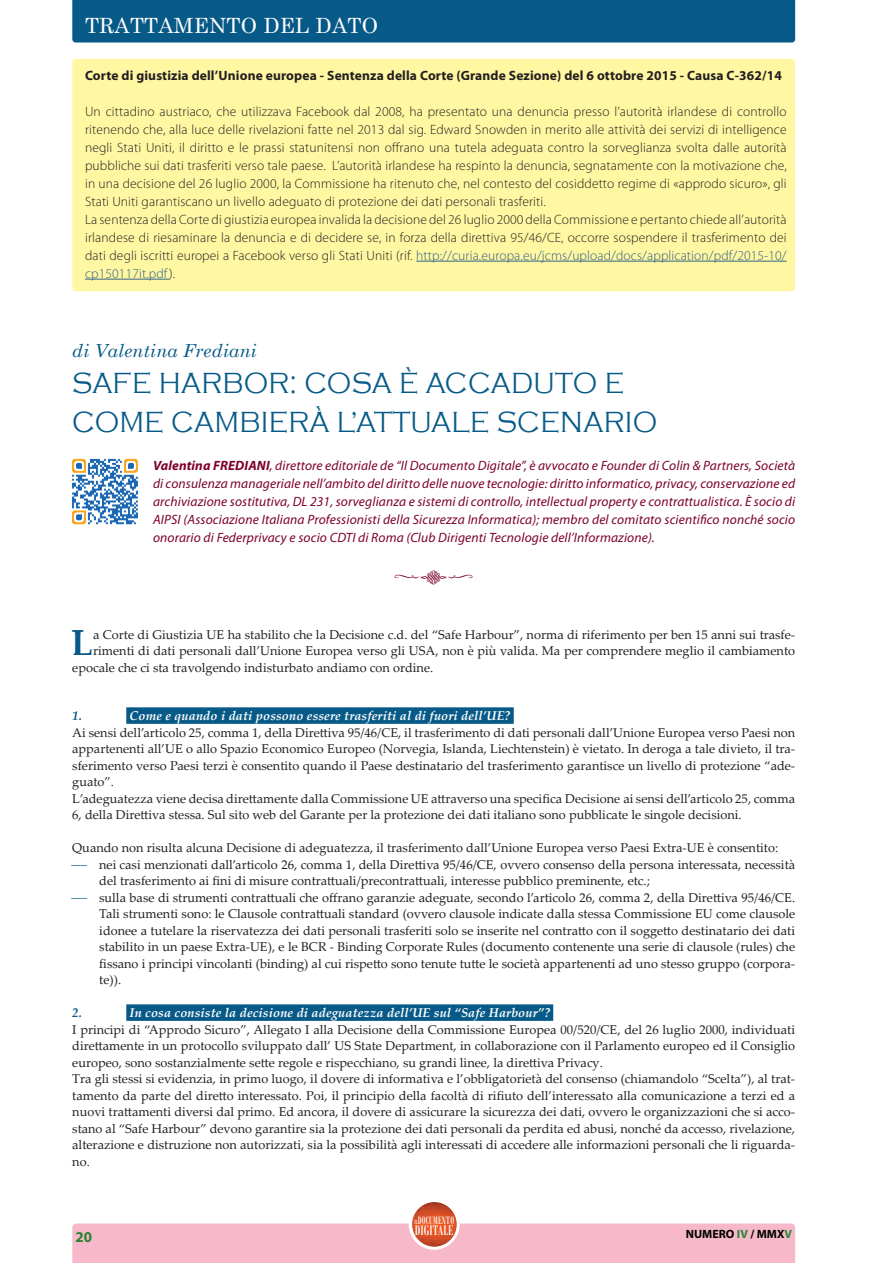
<style>
.page{position:relative;width:893px;height:1263px;background:#fff}
.page>*{position:absolute;margin:0;border:0;box-sizing:border-box;transform-origin:0 0}
.t1{font:700 36.3px "Palatino Linotype";color:#075a88}
.t2{font:300 30px/39px "Copperplate Gothic";letter-spacing:.01em;color:#075a88;scale:.9 1}
.t3{font:27px "Nymphette";color:#7d002d}
.t4{font:21px "Century Schoolbook";letter-spacing:.01em;color:#fff}
.t5{font:italic 18px "Century Schoolbook";letter-spacing:.01em;color:#075a88}
.t6{font:15.15px "Bodoni MT Condensed";letter-spacing:.01em;color:#fff}
.t7{font:700 15px "Myriad Pro";color:#278335}
.t8{font:300 13.5px/18px "Myriad Pro";letter-spacing:.01em;color:#231f20}
.t9{font:italic 13.5px/18px "Myriad Pro";letter-spacing:.01em;color:#7d002d;text-align:justify}
.t10{font:700 13.5px "Myriad Pro";letter-spacing:.01em;color:#231f20}
.t11{font:12.75px/16.5px "Palatino Linotype";color:#231f20}
.t12{font:italic 700 12.75px "Palatino Linotype";letter-spacing:.01em;color:#fff}
.t13{font:italic 700 12.75px "Palatino Linotype";color:#075a88}
.t14{font:700 12px "Myriad Pro";color:#000}
.t15{font:11.55px "Bodoni MT Condensed";letter-spacing:.02em;color:#fff;scale:.9 1}
.s1{color:#316189}
.s2{font-weight:700}
.s3{font-size:6.3px}
.s4{color:#278335}
</style>
<div class="page">
<div style="left:72px;top:1223px;width:723px;height:40px;background:#f7b9ca"></div>
<div style="left:409px;top:1199px;width:50px;height:50px;background:#fff;border-radius:50%"></div>
<div style="left:409px;top:1199px;width:51px;height:51px;border:2px solid #fff;border-radius:50%"></div>
<img style="left:412px;top:1202px;width:45px;height:45px;border-radius:22px">
<div style="left:126px;top:707px;width:388px;height:17px;background:#075a88"></div>
<div style="left:126px;top:1004px;width:427px;height:17px;background:#075a88"></div>
<div style="left:72px;top:59px;width:723px;height:232px;background:#fff7a2;border-radius:3px"></div>
<hr style="left:416px;top:261px;width:371px;height:1px;background:#316189">
<hr style="left:85px;top:279px;width:84px;height:1px;background:#316189">
<div style="left:72px;top:0;width:723px;height:43px;background:#075a88"></div>
<img style="left:71px;top:458px;width:68px;height:67px">
<h3 class="t4" style="left:85px;top:8px;width:294px">TRATTAMENTO DEL DATO</h3>
<p class="t10" style="left:85px;top:66px;width:698px">Corte di giustizia dell’Unione europea - Sentenza della Corte (Grande Sezione) del 6 ottobre 2015 - Causa C-362/14</p>
<p class="t8" style="left:85px;top:102px;width:703px">Un cittadino austriaco, che utilizzava Facebook dal 2008, ha presentato una denuncia presso l’autorità irlandese di controllo ritenendo che, alla luce delle rivelazioni fatte nel 2013 dal sig. Edward Snowden in merito alle attività dei servizi di intelligence negli Stati Uniti, il diritto e le prassi statunitensi non offrano una tutela adeguata contro la sorveglianza svolta dalle autorità pubbliche sui dati trasferiti verso tale paese. L’autorità irlandese ha respinto la denuncia, segnatamente con la motivazione che, in una decisione del 26 luglio 2000, la Commissione ha ritenuto che, nel contesto del cosiddetto regime di «approdo sicuro», gli Stati Uniti garantiscano un livello adeguato di protezione dei dati personali trasferiti.<br>La sentenza della Corte di giustizia europea invalida la decisione del 26 luglio 2000 della Commissione e pertanto chiede all’autorità irlandese di riesaminare la denuncia e di decidere se, in forza della direttiva 95/46/CE, occorre sospendere il trasferimento dei dati degli iscritti europei a Facebook verso gli Stati Uniti (rif. <span class="s1">http://curia.europa.eu/jcms/upload/docs/application/pdf/2015-10/ cp150117it.pdf</span>).</p>
<h3 class="t5" style="left:72px;top:336px;width:186px">di Valentina Frediani</h3>
<h2 class="t2" style="left:72px;top:364px;width:651px">SAFE HARBOR: COSA È ACCADUTO E<br>COME CAMBIERÀ L’ATTUALE SCENARIO</h2>
<p class="t9" style="left:153px;top:456px;width:644px"><span class="s2">Valentina FREDIANI</span>, direttore editoriale de “Il Documento Digitale”, è avvocato e Founder di Colin &amp; Partners, Società di consulenza manageriale nell’ambito del diritto delle nuove tecnologie: diritto informatico, privacy, conservazione ed archiviazione sostitutiva, DL 231, sorveglianza e sistemi di controllo, intellectual property e contrattualistica. È socio di AIPSI (Associazione Italiana Professionisti della Sicurezza Informatica); membro del comitato scientifico nonché socio onorario di Federprivacy e socio CDTI di Roma (Club Dirigenti Tecnologie dell’Informazione).</p>
<h3 class="t3" style="left:394px;top:563px;width:81px">1q2</h3>
<h1 class="t1" style="left:71px;top:617px;width:24px">L</h1>
<p class="t11" style="left:93px;top:626px;width:704px">a Corte di Giustizia UE ha stabilito che la Decisione c.d. del “Safe Harbour”, norma di riferimento per ben 15 anni sui trasfe-</p>
<p class="t11" style="left:93px;top:642px;width:703px">rimenti di dati personali dall’Unione Europea verso gli USA, non è più valida. Ma per comprendere meglio il cambiamento</p>
<p class="t11" style="left:72px;top:659px;width:363px">epocale che ci sta travolgendo indisturbato andiamo con ordine.</p>
<p class="t13" style="left:72px;top:707px;width:11px">1.</p>
<p class="t12" style="left:130px;top:707px;width:382px">Come e quando i dati possono essere trasferiti al di fuori dell’UE?</p>
<p class="t11" style="left:72px;top:723px;width:724px">Ai sensi dell’articolo 25, comma 1, della Direttiva 95/46/CE, il trasferimento di dati personali dall’Unione Europea verso Paesi non appartenenti all’UE o allo Spazio Economico Europeo (Norvegia, Islanda, Liechtenstein) è vietato. In deroga a tale divieto, il tra&shy;sferimento verso Paesi terzi è consentito quando il Paese destinatario del trasferimento garantisce un livello di protezione “ade&shy;guato”.<br>L’adeguatezza viene decisa direttamente dalla Commissione UE attraverso una specifica Decisione ai sensi dell’articolo 25, comma 6, della Direttiva stessa. Sul sito web del Garante per la protezione dei dati italiano sono pubblicate le singole decisioni.</p>
<p class="t11" style="left:99px;top:839px;width:697px;text-indent:-27px">Quando non risulta alcuna Decisione di adeguatezza, il trasferimento dall’Unione Europea verso Paesi Extra-UE è consentito: nei casi menzionati dall’articolo 26, comma 1, della Direttiva 95/46/CE, ovvero consenso della persona interessata, necessità del trasferimento ai fini di misure contrattuali/precontrattuali, interesse pubblico preminente, etc.;<br>sulla base di strumenti contrattuali che offrano garanzie adeguate, secondo l’articolo 26, comma 2, della Direttiva 95/46/CE.<br>Tali strumenti sono: le Clausole contrattuali standard (ovvero clausole indicate dalla stessa Commissione EU come clausole idonee a tutelare la riservatezza dei dati personali trasferiti solo se inserite nel contratto con il soggetto destinatario dei dati stabilito in un paese Extra-UE), e le BCR - Binding Corporate Rules (documento contenente una serie di clausole (rules) che fissano i principi vincolanti (binding) al cui rispetto sono tenute tutte le società appartenenti ad uno stesso gruppo (corpora&shy;te)).</p>
<p class="t13" style="left:72px;top:1004px;width:11px">2.</p>
<p class="t12" style="left:130px;top:1004px;width:422px">In cosa consiste la decisione di adeguatezza dell’UE sul “Safe Harbour”?</p>
<p class="t11" style="left:72px;top:1020px;width:724px">I principi di “Approdo Sicuro”, Allegato I alla Decisione della Commissione Europea 00/520/CE, del 26 luglio 2000, individuati direttamente in un protocollo sviluppato dall’ US State Department, in collaborazione con il Parlamento europeo ed il Consiglio europeo, sono sostanzialmente sette regole e rispecchiano, su grandi linee, la direttiva Privacy.<br>Tra gli stessi si evidenzia, in primo luogo, il dovere di informativa e l’obbligatorietà del consenso (chiamandolo “Scelta”), al trat&shy;tamento da parte del diretto interessato. Poi, il principio della facoltà di rifiuto dell’interessato alla comunicazione a terzi ed a nuovi trattamenti diversi dal primo. Ed ancora, il dovere di assicurare la sicurezza dei dati, ovvero le organizzazioni che si acco&shy;stano al “Safe Harbour” devono garantire sia la protezione dei dati personali da perdita ed abusi, nonché da accesso, rivelazione, alterazione e distruzione non autorizzati, sia la possibilità agli interessati di accedere alle informazioni personali che li riguarda&shy;no.</p>
<p class="t7" style="left:75px;top:1227px;width:18px">20</p>
<p class="t15" style="left:414px;top:1213px;width:46px"><span class="s3">IL</span>DOCUMENTO</p>
<p class="t6" style="left:415px;top:1221px;width:40px">DIGITALE</p>
<p class="t14" style="left:686px;top:1226px;width:108px">NUMERO <span class="s4">IV</span> / MMX<span class="s4">V</span></p>
</div>
